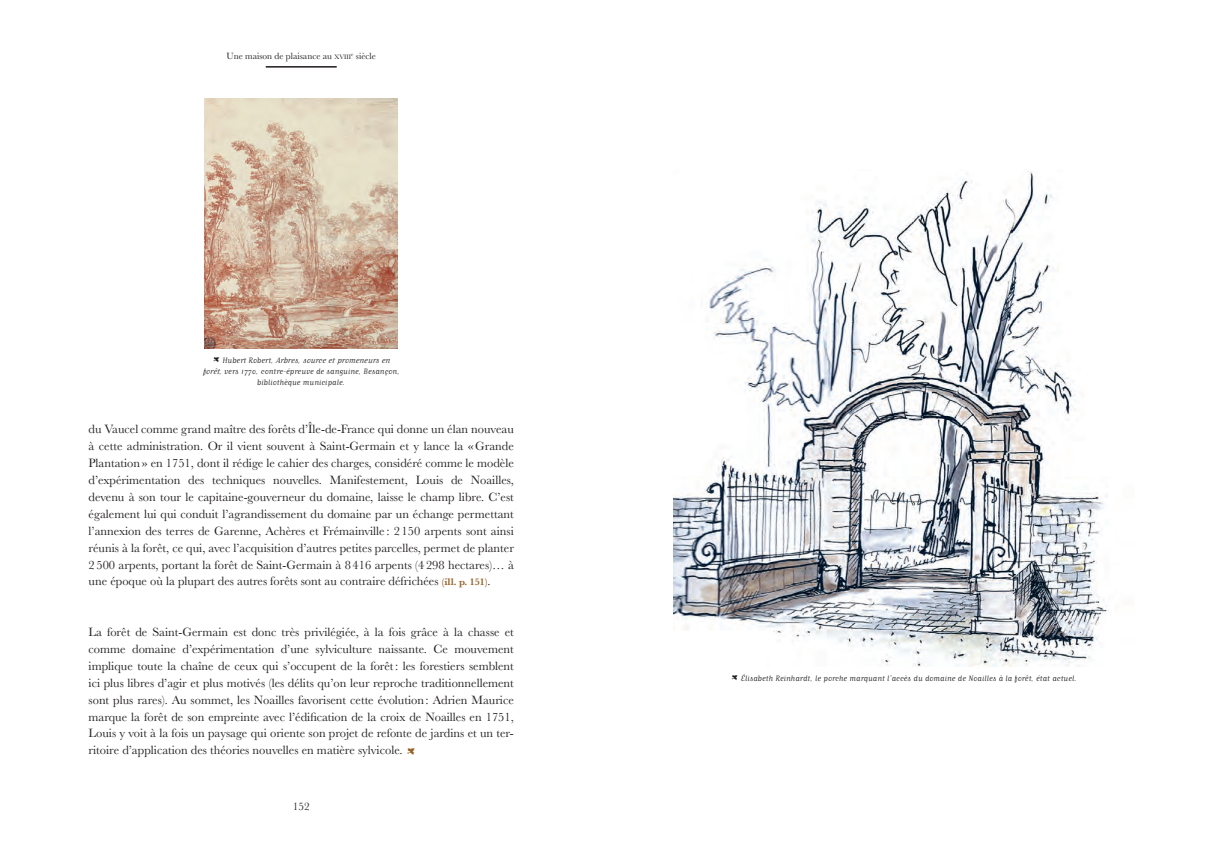
<style>
.page{position:relative;width:1205px;height:851px;background:#fff}
.page>*{position:absolute;margin:0;border:0;box-sizing:border-box;transform-origin:0 0}
.t1{font:12.5px/16.9px "Baskerville";color:#231f20;text-align:justify}
.t2{font:11.25px "Baskerville";color:#231f20}
.t3{font:9.38px "Matrix Script";color:#231f20}
.t4{font:italic 9.38px "Matrix Script";color:#231f20}
.t5{font:9.38px "Baskerville";color:#231f20}
.s1{font-size:6.5px}
.s2{font-style:normal}
.s3{font-style:italic}
.s4{font-weight:600;font-size:10px;color:#966023}
</style>
<div class="page">
<hr style="left:266px;top:66px;width:71px;height:1px;background:#231f20">
<hr style="left:266px;top:67px;width:71px;height:1px;background:#231f20">
<img style="left:205px;top:99px;width:193px;height:249px">
<img style="left:673px;top:171px;width:436px;height:496px">
<p class="t5" style="left:227px;top:51px;width:151px">Une maison de plaisance au <span class="s1">xviii</span><sup>e</sup> siècle</p>
<p class="t4" style="left:222px;top:355px;width:171px"><span class="s2">H u b e rt R o b e rt,</span> Arbres, source et promeneurs en</p>
<p class="t3" style="left:203px;top:367px;width:198px"><span class="s3">forêt</span>, vers 1770, contre-épreuve de sanguine, Besançon,</p>
<p class="t3" style="left:257px;top:378px;width:89px">bibliothèque municipale.</p>
<p class="t1" style="left:89px;top:421px;width:427px">du Vaucel comme grand maître des forêts d’Île-de-France qui donne un élan nouveau à cette administration. Or il vient souvent à Saint-Germain et y lance la « Grande Plantation » en 1751, dont il rédige le cahier des charges, considéré comme le modèle d’expérimentation des techniques nouvelles. Manifestement, Louis de Noailles, devenu à son tour le capitaine-gouverneur du domaine, laisse le champ libre. C’est également lui qui conduit l’agrandissement du domaine par un échange permettant l’annexion des terres de Garenne, Achères et Frémainville : 2 150 arpents sont ainsi réunis à la forêt, ce qui, avec l’acquisition d’autres petites parcelles, permet de planter 2 500 arpents, portant la forêt de Saint-Germain à 8 416 arpents (4 298 hectares)… à une époque où la plupart des autres forêts sont au contraire défrichées <span class="s4">(ill. p. 151)</span>.</p>
<p class="t1" style="left:89px;top:623px;width:427px">La forêt de Saint-Germain est donc très privilégiée, à la fois grâce à la chasse et comme domaine d’expérimentation d’une sylviculture naissante. Ce mouvement implique toute la chaîne de ceux qui s’occupent de la forêt : les forestiers semblent ici plus libres d’agir et plus motivés (les délits qu’on leur reproche traditionnellement sont plus rares). Au sommet, les Noailles favorisent cette évolution : Adrien Maurice marque la forêt de son empreinte avec l’édification de la croix de Noailles en 1751, Louis y voit à la fois un paysage qui oriente son projet de refonte de jardins et un ter&shy;ritoire d’application des théories nouvelles en matière sylvicole.</p>
<p class="t2" style="left:293px;top:799px;width:18px">152</p>
<p class="t3" style="left:741px;top:674px;width:337px">Élisabeth Reinhardt, le porche marquant l’accès du domaine de Noailles à la forêt, état actuel.</p>
</div>
